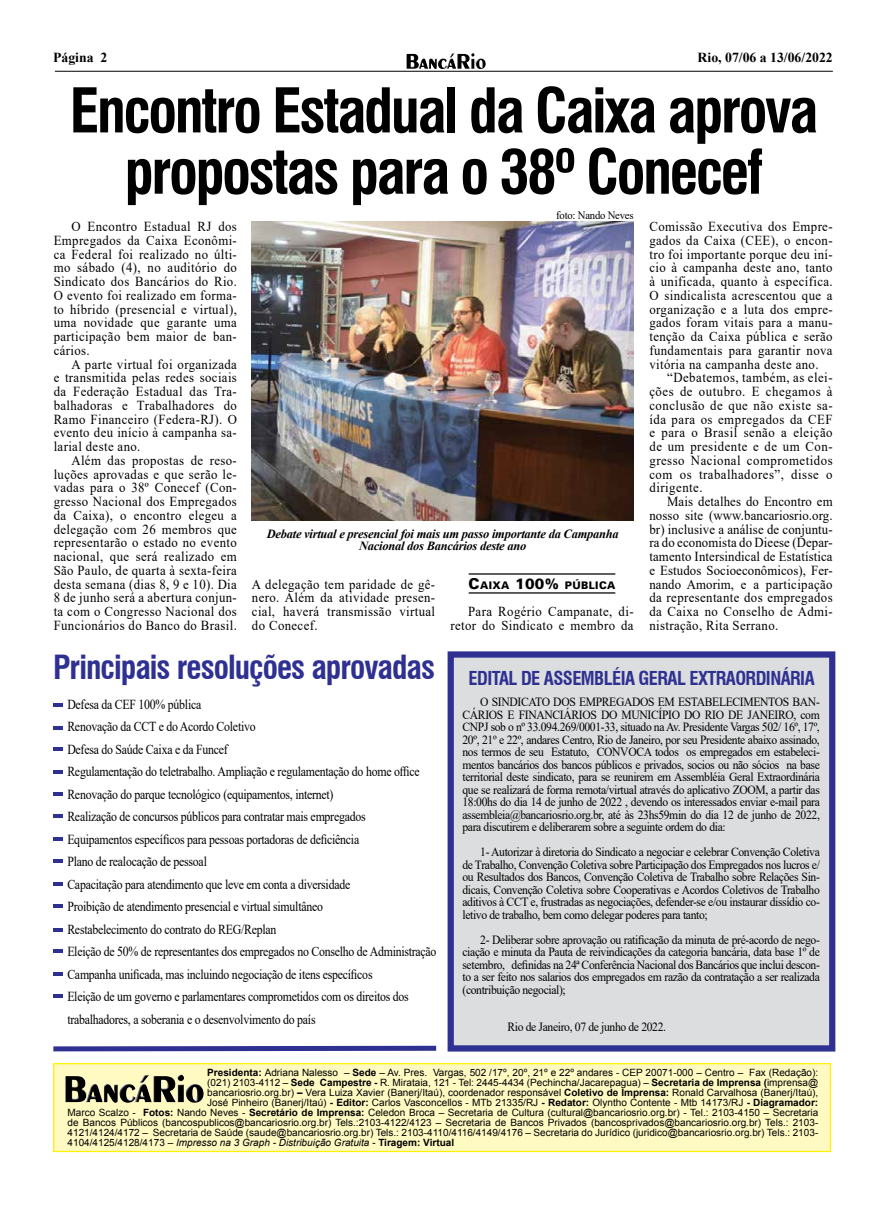
<style>
.page{position:relative;width:886px;height:1205px;background:#fff}
.page>*{position:absolute;margin:0;border:0;box-sizing:border-box;transform-origin:0 0}
.t1{font:700 condensed 60px/61.2px "Swiss 721 BT";letter-spacing:-.04em;color:#000;text-align:center}
.t2{font:700 condensed 32.5px "Swiss 721 BT";letter-spacing:-.03em;color:#2e3092}
.t3{font:700 condensed 18.75px "Swiss 721 BT";letter-spacing:-.03em;color:#2e3092}
.t4{font:13.75px/13.8px "Times New Roman";letter-spacing:-.02em;color:#000;text-align:justify;scale:.93 1}
.t5{font:13.75px/22.5px "Times New Roman";letter-spacing:-.02em;color:#000;scale:.86 1}
.t6{font:13.75px/13.8px "Times New Roman";letter-spacing:.03em;color:#000;text-align:right;scale:.93 1}
.t7{font:700 13.75px "Times New Roman";color:#000}
.t8{font:12.5px/12.5px "Times New Roman";letter-spacing:-.03em;color:#000;text-align:justify;scale:.93 1}
.t9{font:italic 700 12.5px/12.5px "Times New Roman";letter-spacing:-.02em;color:#000;text-align:center}
.t10{font:11.25px "Times New Roman";letter-spacing:-.02em;color:#000;scale:.95 1}
.t11{font:10.5px "USA Black Plain";letter-spacing:.045em;color:#000;scale:.95 1}
.t12{font:10px "Arial";color:#000}
.t13{font:italic 10px "Arial";color:#000}
.s1{font-size:15px}
.s2{font-weight:700}
.s3{font-style:normal}
.s4{font-weight:700;font-style:normal}
</style>
<div class="page">
<div style="left:448px;top:651px;width:387px;height:400px;background:#dcddde;border:6px solid #2e3092"></div>
<hr style="left:55px;top:71px;width:778px;height:1px;background:#000">
<img style="left:406px;top:53px;width:69px;height:16px">
<div style="left:53px;top:1063px;width:778px;height:89px;background:#fffac2;border:1px solid #fff200"></div>
<img style="left:66px;top:1074px;width:118px;height:28px">
<hr style="left:469px;top:573px;width:146px;height:1px;background:#000">
<hr style="left:469px;top:592px;width:146px;height:1px;background:#000">
<img style="left:252px;top:221px;width:381px;height:300px">
<svg style="left:53px;top:1045px;width:384px;height:7px"></svg>
<hr style="left:53px;top:726px;width:10px;height:4px;background:#2e3092">
<hr style="left:53px;top:747px;width:10px;height:4px;background:#2e3092">
<svg style="left:53px;top:770px;width:10px;height:3px"></svg>
<hr style="left:53px;top:792px;width:10px;height:4px;background:#2e3092">
<hr style="left:53px;top:814px;width:10px;height:4px;background:#2e3092">
<svg style="left:53px;top:837px;width:10px;height:3px"></svg>
<hr style="left:53px;top:949px;width:10px;height:4px;background:#2e3092">
<hr style="left:53px;top:859px;width:10px;height:4px;background:#2e3092">
<svg style="left:53px;top:882px;width:10px;height:3px"></svg>
<hr style="left:53px;top:904px;width:10px;height:4px;background:#2e3092">
<svg style="left:53px;top:928px;width:10px;height:3px"></svg>
<hr style="left:53px;top:972px;width:10px;height:4px;background:#2e3092">
<hr style="left:53px;top:994px;width:10px;height:4px;background:#2e3092">
<svg style="left:53px;top:703px;width:10px;height:3px"></svg>
<p class="t7" style="left:53px;top:48px;width:56px">Página 2</p>
<p class="t7" style="left:697px;top:48px;width:137px">Rio, 07/06 a 13/06/2022</p>
<h1 class="t1" style="left:70px;top:80px;width:750px">Encontro Estadual da Caixa aprova propostas para o 38º Conecef</h1>
<p class="t4" style="left:54px;top:219px;width:198px;text-indent:18px">O Encontro Estadual RJ dos Empregados da Caixa Econômi&shy;ca Federal foi realizado no últi&shy;mo sábado (4), no auditório do Sindicato dos Bancários do Rio.<br>O evento foi realizado em forma&shy;to híbrido (presencial e virtual), uma novidade que garante uma participação bem maior de ban&shy;cários.</p>
<p class="t4" style="left:54px;top:357px;width:198px;text-indent:18px">A parte virtual foi organizada e transmitida pelas redes sociais da Federação Estadual das Tra&shy;balhadoras e Trabalhadores do Ramo Financeiro (Federa-RJ). O evento deu início à campanha sa&shy;larial deste ano.</p>
<p class="t4" style="left:54px;top:453px;width:198px;text-indent:18px">Além das propostas de reso&shy;luções aprovadas e que serão le&shy;vadas para o 38º Conecef (Con&shy;gresso Nacional dos Empregados da Caixa), o encontro elegeu a delegação com 26 membros que representarão o estado no evento nacional, que será realizado em São Paulo, de quarta à sexta-feira desta semana (dias 8, 9 e 10). Dia 8 de junho será a abertura conjun&shy;ta com o Congresso Nacional dos Funcionários do Banco do Brasil.</p>
<p class="t10" style="left:556px;top:207px;width:83px">foto: Nando Neves</p>
<p class="t4" style="left:649px;top:219px;width:198px">Comissão Executiva dos Empre&shy;gados da Caixa (CEE), o encon&shy;tro foi importante porque deu iní&shy;cio à campanha deste ano, tanto à unificada, quanto à específica.<br>O sindicalista acrescentou que a organização e a luta dos empre&shy;gados foram vitais para a manu&shy;tenção da Caixa pública e serão fundamentais para garantir nova vitória na campanha deste ano.</p>
<p class="t4" style="left:649px;top:370px;width:198px;text-indent:18px">“Debatemos, também, as elei&shy;ções de outubro. E chegamos à conclusão de que não existe sa&shy;ída para os empregados da CEF e para o Brasil senão a eleição de um presidente e de um Con&shy;gresso Nacional comprometidos com os trabalhadores”, disse o dirigente.</p>
<p class="t4" style="left:649px;top:494px;width:198px;text-indent:18px">Mais detalhes do Encontro em nosso site (www.bancariosrio.org. br) inclusive a análise de conjuntu&shy;ra do economista do Dieese (Depar&shy;tamento Intersindical de Estatística e Estudos Socioeconômicos), Fer&shy;nando Amorim, e a participação da representante dos empregados da Caixa no Conselho de Admi&shy;nistração, Rita Serrano.</p>
<p class="t9" style="left:267px;top:527px;width:354px">Debate virtual e presencial foi mais um passo importante da Campanha<br>Nacional dos Bancários deste ano</p>
<p class="t4" style="left:252px;top:577px;width:198px">A delegação tem paridade de gê&shy;nero. Além da atividade presen&shy;cial, haverá transmissão virtual do Conecef.</p>
<p class="t11" style="left:468px;top:578px;width:156px"><span class="s1">C</span>AIXA <span class="s1">100%</span> PÚBLICA</p>
<p class="t6" style="left:450px;top:604px;width:198px">Para Rogério Campanate, di&shy;retor do Sindicato e membro da</p>
<h2 class="t2" style="left:53px;top:647px;width:383px">Principais resoluções aprovadas</h2>
<p class="t5" style="left:67px;top:692px;width:431px">Defesa da CEF 100% pública<br>Renovação da CCT e do Acordo Coletivo<br>Defesa do Saúde Caixa e da Funcef<br>Regulamentação do teletrabalho. Ampliação e regulamentação do home office Renovação do parque tecnológico (equipamentos, internet)<br>Realização de concursos públicos para contratar mais empregados<br>Equipamentos específicos para pessoas portadoras de deficiência<br>Plano de realocação de pessoal<br>Capacitação para atendimento que leve em conta a diversidade<br>Proibição de atendimento presencial e virtual simultâneo<br>Restabelecimento do contrato do REG/Replan<br>Eleição de 50% de representantes dos empregados no Conselho de Administração Campanha unificada, mas incluindo negociação de itens específicos<br>Eleição de um governo e parlamentares comprometidos com os direitos dos trabalhadores, a soberania e o desenvolvimento do país</p>
<h3 class="t3" style="left:469px;top:667px;width:348px">EDITAL DE ASSEMBLÉIA GERAL EXTRAORDINÁRIA</h3>
<p class="t8" style="left:462px;top:695px;width:386px;text-indent:18px">O SINDICATO DOS EMPREGADOS EM ESTABELECIMENTOS BAN-CÁRIOS E FINANCIÁRIOS DO MUNICÍPIO DO RIO DE JANEIRO, com CNPJ sob o nº 33.094.269/0001-33, situado na Av. Presidente Vargas 502/ 16º, 17º, 20º, 21º e 22º, andares Centro, Rio de Janeiro, por seu Presidente abaixo assinado, nos termos de seu Estatuto, CONVOCA todos os empregados em estabeleci&shy;mentos bancários dos bancos públicos e privados, socios ou não sócios na base territorial deste sindicato, para se reunirem em Assembléia Geral Extraordinária que se realizará de forma remota/virtual através do aplicativo ZOOM, a partir das 18:00hs do dia 14 de junho de 2022 , devendo os interessados enviar e-mail para assembleia@bancariosrio.org.br, até às 23hs59min do dia 12 de junho de 2022, para discutirem e deliberarem sobre a seguinte ordem do dia:</p>
<p class="t8" style="left:462px;top:845px;width:386px;text-indent:18px">1- Autorizar à diretoria do Sindicato a negociar e celebrar Convenção Coletiva de Trabalho, Convenção Coletiva sobre Participação dos Empregados nos lucros e/ ou Resultados dos Bancos, Convenção Coletiva de Trabalho sobre Relações Sin&shy;dicais, Convenção Coletiva sobre Cooperativas e Acordos Coletivos de Trabalho aditivos à CCT e, frustradas as negociações, defender-se e/ou instaurar dissídio co&shy;letivo de trabalho, bem como delegar poderes para tanto;</p>
<p class="t8" style="left:462px;top:933px;width:386px;text-indent:18px">2- Deliberar sobre aprovação ou ratificação da minuta de pré-acordo de nego&shy;ciação e minuta da Pauta de reivindicações da categoria bancária, data base 1º de setembro, definidas na 24ª Conferência Nacional dos Bancários que inclui descon&shy;to a ser feito nos salarios dos empregados em razão da contratação a ser realizada (contribuição negocial);</p>
<p class="t8" style="left:507px;top:1020px;width:172px">Rio de Janeiro, 07 de junho de 2022.</p>
<p class="t12" style="left:207px;top:1066px;width:612px"><span class="s2">Presidenta:</span> Adriana Nalesso – <span class="s2">Sede</span> – Av. Pres. Vargas, 502 /17º, 20º, 21º e 22º andares - CEP 20071-000 – Centro – Fax (Redação):</p>
<p class="t12" style="left:207px;top:1076px;width:612px">(021) 2103-4112 – <span class="s2">Sede Campestre -</span> R. Mirataia, 121 - Tel: 2445-4434 (Pechincha/Jacarepagua) – <span class="s2">Secretaria de Imprensa (</span>imprensa@</p>
<p class="t12" style="left:207px;top:1086px;width:612px">bancariosrio.org.br) <span class="s2">–</span> Vera Luiza Xavier (Banerj/Itaú), coordenador responsável <span class="s2">Coletivo de Imprensa:</span> Ronald Carvalhosa (Banerj/Itaú),</p>
<p class="t12" style="left:207px;top:1096px;width:612px">José Pinheiro (Banerj/Itaú) <span class="s2">- Editor:</span> Carlos Vasconcellos - MTb 21335/RJ <span class="s2">- Redator:</span> Olyntho Contente - Mtb 14173/RJ <span class="s2">- Diagramador:</span></p>
<p class="t12" style="left:68px;top:1106px;width:752px">Marco Scalzo - <span class="s2">Fotos:</span> Nando Neves - <span class="s2">Secretário de Imprensa:</span> Celedon Broca – Secretaria de Cultura (cultural@bancariosrio.org.br) - Tel.: 2103-4150 – Secretaria</p>
<p class="t12" style="left:68px;top:1116px;width:752px">de Bancos Públicos (bancospublicos@bancariosrio.org.br) Tels.:2103-4122/4123 – Secretaria de Bancos Privados (bancosprivados@bancariosrio.org.br) Tels.: 2103-</p>
<p class="t12" style="left:68px;top:1126px;width:752px">4121/4124/4172 – Secretaria de Saúde (saude@bancariosrio.org.br) Tels.: 2103-4110/4116/4149/4176 – Secretaria do Jurídico (juridico@bancariosrio.org.br) Tels.: 2103-</p>
<p class="t13" style="left:68px;top:1136px;width:388px"><span class="s3">4104/4125/4128/4173 –</span> Impresso na 3 Graph - Distribuição Gratuita - <span class="s4">Tiragem: Virtual</span></p>
</div>
